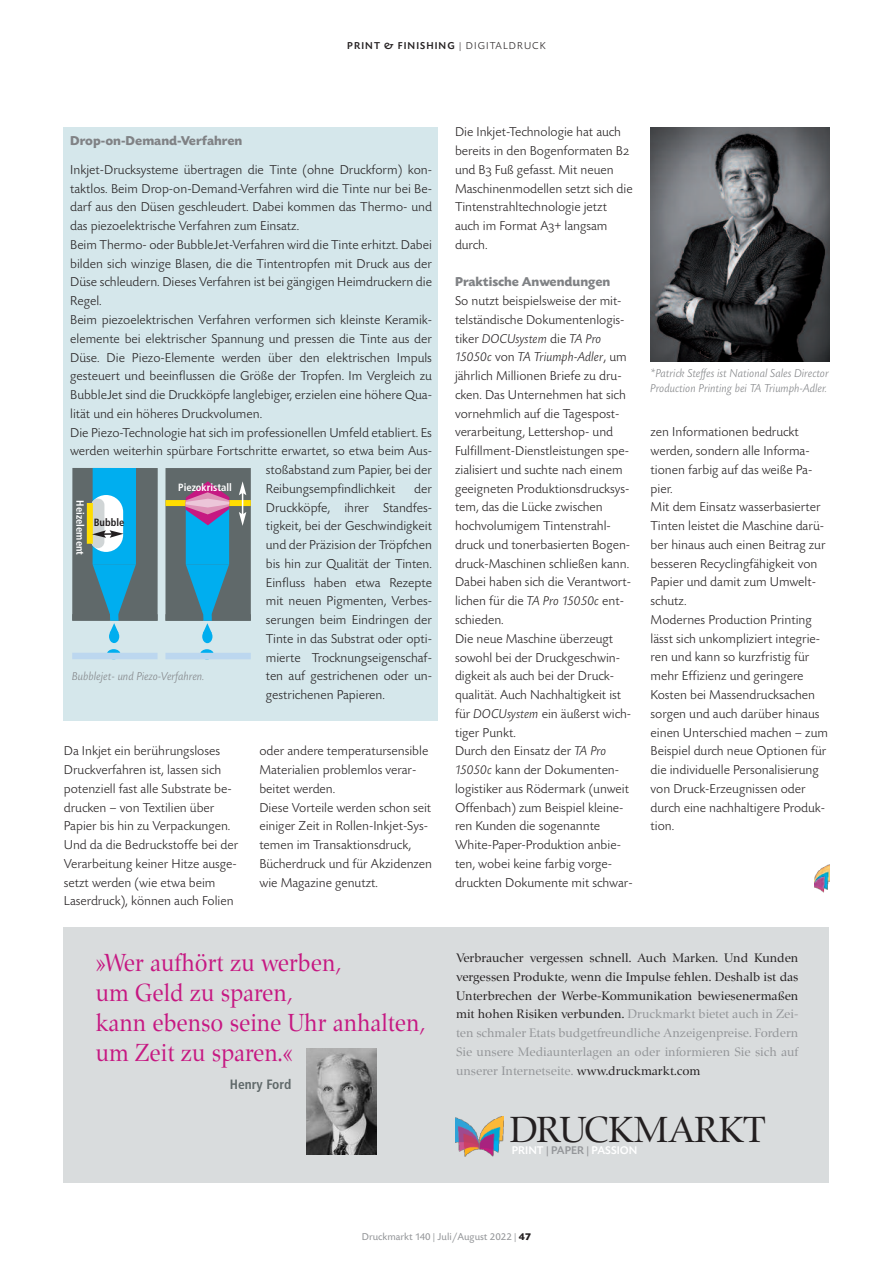
<style>
.page{position:relative;width:893px;height:1263px;background:#fff}
.page>*{position:absolute;margin:0;border:0;box-sizing:border-box;transform-origin:0 0}
.t1{font:37.5px "Zapf Renais SB";letter-spacing:-.025em;color:#231f20}
.t2{font:25.5px/30px "Zapf Renais SB";color:#c61882;scale:.9 1}
.t3{font:300 13.5px/18.8px "Today SB";color:#231f20}
.t4{font:700 13.5px "Today SB";color:#808285}
.t5{font:700 condensed 13.5px "Frutiger";color:#60696a}
.t6{font:12.75px/18.8px "Zapf Renais SB";color:#231f20;text-align:justify}
.t7{font:italic 300 12px/15px "Today SB";color:#808285}
.t8{font:500 11.7px "Today SB";color:#fff}
.t9{font:10.5px "Today SB";color:#939598}
.t10{font:500 10.5px "Today SB";letter-spacing:.1em;color:#231f20}
.t11{font:700 condensed 10.5px "Frutiger";color:#fff}
.t12{font:700 condensed 10.5px "Frutiger";color:#231f20}
.s1{font-weight:300}
.s2{font-family:"Today SB Caps Lig";font-weight:400}
.s3{font-style:italic}
.s4{color:#939598}
.s5{font-weight:700;color:#231f20}
</style>
<div class="page">
<div style="left:64px;top:128px;width:374px;height:592px;background:#d5e7eb"></div>
<div style="left:72px;top:468px;width:86px;height:153px;background:#60696a"></div>
<div style="left:93px;top:468px;width:43px;height:96px;background:#00aeef"></div>
<div style="left:109px;top:630px;width:10px;height:13px;background:#00aeef;border-radius:50%"></div>
<svg style="left:93px;top:564px;width:43px;height:69px"></svg>
<svg style="left:107px;top:649px;width:14px;height:10px"></svg>
<div style="left:72px;top:653px;width:86px;height:6px;background:#bcd7ef"></div>
<div style="left:165px;top:468px;width:86px;height:153px;background:#60696a"></div>
<div style="left:186px;top:503px;width:43px;height:61px;background:#00aeef"></div>
<div style="left:202px;top:630px;width:10px;height:13px;background:#00aeef;border-radius:50%"></div>
<svg style="left:186px;top:564px;width:43px;height:69px"></svg>
<svg style="left:200px;top:649px;width:14px;height:10px"></svg>
<div style="left:165px;top:653px;width:86px;height:6px;background:#bcd7ef"></div>
<div style="left:165px;top:500px;width:86px;height:6px;background:#ffdd01"></div>
<div style="left:89px;top:495px;width:34px;height:57px;background:#fff;border-radius:17px"></div>
<div style="left:91px;top:499px;width:13px;height:49px;background:#d0d5d6;border-radius:7px"></div>
<div style="left:87px;top:503px;width:6px;height:41px;background:#ffdd01"></div>
<svg style="left:185px;top:481px;width:44px;height:44px"></svg>
<svg style="left:92px;top:530px;width:32px;height:8px"></svg>
<svg style="left:239px;top:481px;width:7px;height:45px"></svg>
<img style="left:651px;top:128px;width:178px;height:233px">
<div style="left:64px;top:927px;width:765px;height:255px;background:#d9dcdd"></div>
<img style="left:306px;top:1048px;width:71px;height:106px">
<img style="left:455px;top:1117px;width:48px;height:39px">
<img style="left:814px;top:864px;width:15px;height:28px">
<p class="t10" style="left:347px;top:40px;width:200px">PRINT &amp; FINISHING <span class="s1">| DIGITALDRUCK</span></p>
<p class="t4" style="left:70px;top:132px;width:174px">Drop-on-Demand-Verfahren</p>
<p class="t3" style="left:70px;top:160px;width:363px">Inkjet-Drucksysteme übertragen die Tinte (ohne Druckform) kon-</p>
<p class="t3" style="left:70px;top:179px;width:363px">taktlos. Beim Drop-on-Demand-Verfahren wird die Tinte nur bei Be-</p>
<p class="t3" style="left:70px;top:197px;width:363px">darf aus den Düsen geschleudert. Dabei kommen das Thermo- und</p>
<p class="t3" style="left:70px;top:216px;width:231px">das piezoelektrische Verfahren zum Einsatz.</p>
<p class="t3" style="left:70px;top:235px;width:363px">Beim Thermo- oder BubbleJet-Verfahren wird die Tinte erhitzt. Dabei</p>
<p class="t3" style="left:70px;top:254px;width:363px">bilden sich winzige Blasen, die die Tintentropfen mit Druck aus der</p>
<p class="t3" style="left:70px;top:272px;width:363px">Düse schleudern. Dieses Verfahren ist bei gängigen Heimdruckern die</p>
<p class="t3" style="left:70px;top:291px;width:33px">Regel.</p>
<p class="t3" style="left:70px;top:310px;width:363px">Beim piezoelektrischen Verfahren verformen sich kleinste Keramik-</p>
<p class="t3" style="left:70px;top:329px;width:363px">elemente bei elektrischer Spannung und pressen die Tinte aus der</p>
<p class="t3" style="left:70px;top:347px;width:363px">Düse. Die Piezo-Elemente werden über den elektrischen Impuls</p>
<p class="t3" style="left:70px;top:366px;width:363px">gesteuert und beeinflussen die Größe der Tropfen. Im Vergleich zu</p>
<p class="t3" style="left:70px;top:385px;width:363px">BubbleJet sind die Druckköpfe langlebiger, erzielen eine höhere Qua-</p>
<p class="t3" style="left:70px;top:404px;width:193px">lität und ein höheres Druckvolumen.</p>
<p class="t3" style="left:70px;top:422px;width:363px">Die Piezo-Technologie hat sich im professionellen Umfeld etabliert. Es</p>
<p class="t3" style="left:70px;top:441px;width:363px">werden weiterhin spürbare Fortschritte erwartet, so etwa beim Aus-</p>
<p class="t3" style="left:266px;top:460px;width:168px">stoßabstand zum Papier, bei der</p>
<p class="t3" style="left:266px;top:479px;width:131px">Reibungsempfindlichkeit</p>
<p class="t11" style="left:178px;top:483px;width:55px">Piezokristall</p>
<p class="t3" style="left:266px;top:479px;width:168px;text-align:justify;text-indent:148px">der Druckköpfe, ihrer Standfes&shy;tigkeit, bei der Geschwindigkeit und der Präzision der Tröpfchen bis hin zur Qualität der Tinten.<br>Einfluss haben etwa Rezepte mit neuen Pigmenten, Verbes&shy;serungen beim Eindringen der Tinte in das Substrat oder opti&shy;mierte Trocknungseigenschaf&shy;ten auf gestrichenen oder un&shy;gestrichenen Papieren.</p>
<p class="t11" style="left:84px;top:500px;width:56px;rotate:90deg">Heizelement</p>
<p class="t12" style="left:94px;top:518px;width:32px">Bubble</p>
<p class="t7" style="left:72px;top:668px;width:134px">Bubblejet- und Piezo-Verfahren.</p>
<p class="t3" style="left:64px;top:741px;width:176px">Da Inkjet ein berührungsloses<br>Druckverfahren ist, lassen sich potenziell fast alle Substrate be&shy;drucken – von Textilien über<br>Papier bis hin zu Verpackungen.<br>Und da die Bedruckstoffe bei der<br>Verarbeitung keiner Hitze ausge&shy;setzt werden (wie etwa beim<br>Laserdruck), können auch Folien</p>
<p class="t3" style="left:259px;top:741px;width:174px">oder andere temperatursensible<br>Materialien problemlos verar&shy;beitet werden.<br>Diese Vorteile werden schon seit einiger Zeit in Rollen-Inkjet-Sys&shy;temen im Transaktionsdruck,<br>Bücherdruck und für Akzidenzen wie Magazine genutzt.</p>
<p class="t3" style="left:455px;top:122px;width:179px">Die Inkjet-Technologie hat auch bereits in den Bogenformaten B<span class="s2">2 </span>und B<span class="s2">3</span> Fuß gefasst. Mit neuen<br>Maschinenmodellen setzt sich die<br>Tintenstrahltechnologie jetzt auch im Format A<span class="s2">3</span>+ langsam durch.</p>
<p class="t4" style="left:455px;top:274px;width:157px">Praktische Anwendungen</p>
<p class="t3" style="left:455px;top:291px;width:179px">So nutzt beispielsweise der mit&shy;telständische Dokumentenlogis&shy;tiker <span class="s3">DOCUsystem</span> die <span class="s3">TA Pro<br>15050c</span> von <span class="s3">TA Triumph-Adler</span>, um jährlich Millionen Briefe zu dru&shy;cken. Das Unternehmen hat sich vornehmlich auf die Tagespost&shy;verarbeitung, Lettershop- und<br>Fulfillment-Dienstleistungen spe&shy;zialisiert und suchte nach einem geeigneten Produktionsdrucksys&shy;tem, das die Lücke zwischen hochvolumigem Tintenstrahl&shy;druck und tonerbasierten Bogen&shy;druck-Maschinen schließen kann.<br>Dabei haben sich die Verantwort&shy;lichen für die <span class="s3">TA Pro 15050c</span> ent&shy;schieden.<br>Die neue Maschine überzeugt sowohl bei der Druckgeschwin&shy;digkeit als auch bei der Druck&shy;qualität. Auch Nachhaltigkeit ist für <span class="s3">DOCUsystem</span> ein äußerst wich&shy;tiger Punkt.<br>Durch den Einsatz der <span class="s3">TA Pro<br>15050c</span> kann der Dokumenten&shy;logistiker aus Rödermark (unweit<br>Offenbach) zum Beispiel kleine&shy;ren Kunden die sogenannte<br>White-Paper-Produktion anbie&shy;ten, wobei keine farbig vorge&shy;druckten Dokumente mit schwar-</p>
<p class="t7" style="left:651px;top:365px;width:180px">*Patrick Steffes ist National Sales Director<br>Production Printing bei TA Triumph-Adler.</p>
<p class="t3" style="left:651px;top:422px;width:179px">zen Informationen bedruckt werden, sondern alle Informa&shy;tionen farbig auf das weiße Pa&shy;pier.<br>Mit dem Einsatz wasserbasierter<br>Tinten leistet die Maschine darü&shy;ber hinaus auch einen Beitrag zur besseren Recyclingfähigkeit von<br>Papier und damit zum Umwelt&shy;schutz.<br>Modernes Production Printing lässt sich unkompliziert integrie&shy;ren und kann so kurzfristig für mehr Effizienz und geringere<br>Kosten bei Massendrucksachen sorgen und auch darüber hinaus einen Unterschied machen – zum<br>Beispiel durch neue Optionen für die individuelle Personalisierung von Druck-Erzeugnissen oder durch eine nachhaltigere Produk&shy;tion.</p>
<h2 class="t2" style="left:96px;top:947px;width:368px">»Wer aufhört zu werben,<br>um Geld zu sparen,<br>kann ebenso seine Uhr anhalten, um Zeit zu sparen.«</h2>
<p class="t5" style="left:230px;top:1079px;width:63px">Henry Ford</p>
<p class="t6" style="left:456px;top:948px;width:344px">Verbraucher vergessen schnell. Auch Marken. Und Kunden vergessen Produkte, wenn die Impulse fehlen. Deshalb ist das Unterbrechen der Werbe-Kommunikation bewiesenermaßen mit hohen Risiken verbunden. <span class="s4">Druckmarkt bietet auch in Zei&shy;ten schmaler Etats budgetfreundliche Anzeigenpreise. Fordern Sie unsere Mediaunterlagen an oder informieren Sie sich auf unserer Internetseite.</span> www.druckmarkt.com</p>
<h1 class="t1" style="left:509px;top:1107px;width:258px">DRUCKMARKT</h1>
<p class="t8" style="left:512px;top:1143px;width:127px">PRINT <span class="s4">| PAPER |</span> PASSION</p>
<p class="t9" style="left:362px;top:1230px;width:171px">Druckmarkt 140 | Juli/August 2022 | <span class="s5">47</span></p>
</div>
